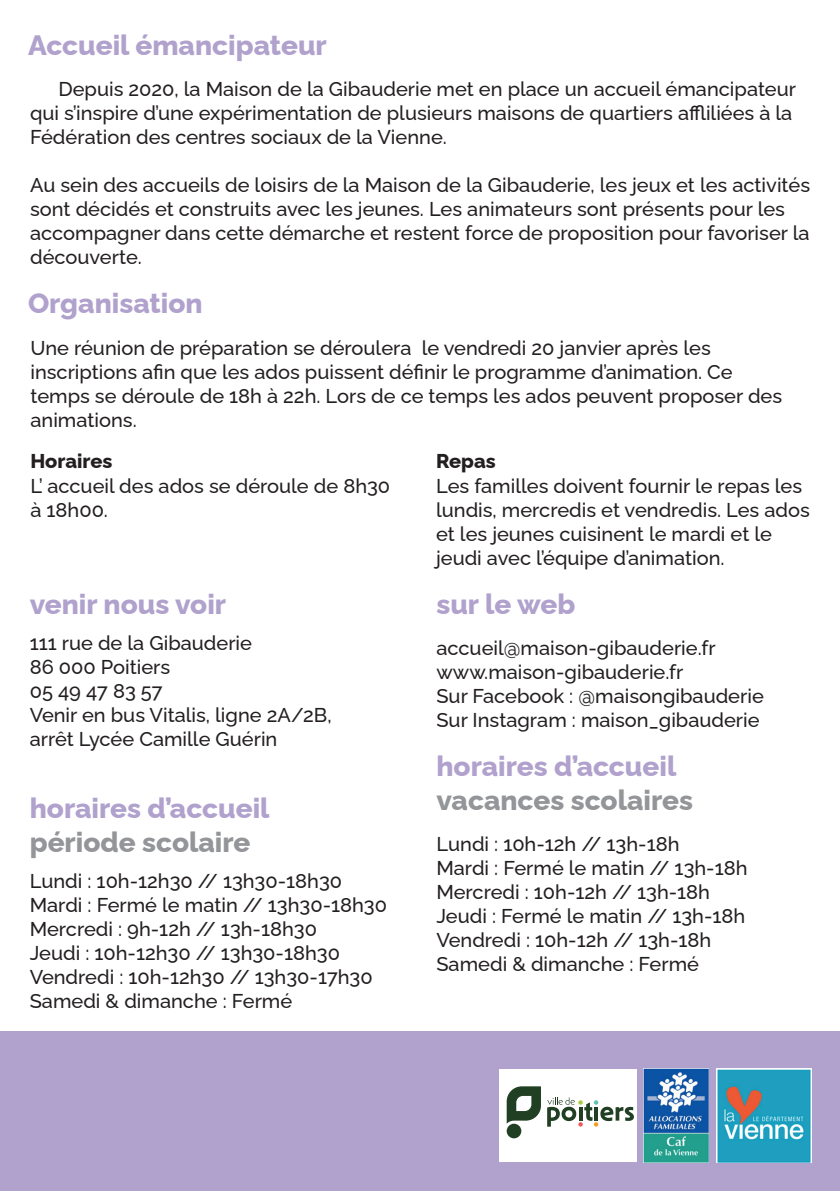
<style>
.page{position:relative;width:840px;height:1191px;background:#fff}
.page>*{position:absolute;margin:0;border:0;box-sizing:border-box;transform-origin:0 0}
.t1{font:800 28px "Raleway";color:#b0a1cd}
.t2{font:800 28px "Raleway";color:#939598}
.t3{font:500 20px/24px "Raleway";color:#231f20}
.t4{font:800 20px "Raleway";color:#231f20}
</style>
<div class="page">
<div style="left:0;top:1031px;width:839px;height:160px;background:#b0a1cd"></div>
<img style="left:716px;top:1068px;width:95px;height:94px">
<div style="left:499px;top:1069px;width:137px;height:92px;background:#fff"></div>
<div style="left:506px;top:1123px;width:15px;height:15px;background:#203f23;border-radius:50%"></div>
<svg style="left:506px;top:1086px;width:34px;height:37px"></svg>
<svg style="left:547px;top:1097px;width:86px;height:29px"></svg>
<img style="left:643px;top:1068px;width:64px;height:94px">
<h1 class="t1" style="left:28px;top:22px;width:300px">Accueil émancipateur</h1>
<p class="t3" style="left:30px;top:75px;width:767px;text-indent:28px">Depuis 2020, la Maison de la Gibauderie met en place un accueil émancipateur qui s’inspire d’une expérimentation de plusieurs maisons de quartiers affliliées à la<br>Fédération des centres sociaux de la Vienne.</p>
<p class="t3" style="left:30px;top:171px;width:781px">Au sein des accueils de loisirs de la Maison de la Gibauderie, les jeux et les activités sont décidés et construits avec les jeunes. Les animateurs sont présents pour les accompagner dans cette démarche et restent force de proposition pour favoriser la découverte.</p>
<h1 class="t1" style="left:28px;top:281px;width:176px">Organisation</h1>
<p class="t3" style="left:30px;top:334px;width:752px">Une réunion de préparation se déroulera le vendredi 20 janvier après les inscriptions afin que les ados puissent définir le programme d’animation. Ce temps se déroule de 18h à 22h. Lors de ce temps les ados peuvent proposer des animations.</p>
<p class="t4" style="left:30px;top:445px;width:83px">Horaires</p>
<p class="t3" style="left:30px;top:471px;width:361px">L’ accueil des ados se déroule de 8h30 à 18h00.</p>
<h1 class="t1" style="left:30px;top:581px;width:198px">venir nous voir</h1>
<p class="t4" style="left:436px;top:445px;width:61px">Repas</p>
<p class="t3" style="left:436px;top:471px;width:375px">Les familles doivent fournir le repas les lundis, mercredis et vendredis. Les ados et les jeunes cuisinent le mardi et le jeudi avec l’équipe d’animation.</p>
<h1 class="t1" style="left:436px;top:581px;width:140px">sur le web</h1>
<p class="t3" style="left:30px;top:628px;width:303px">111 rue de la Gibauderie<br>86 000 Poitiers<br>05 49 47 83 57<br>Venir en bus Vitalis, ligne 2A/2B, arrêt Lycée Camille Guérin</p>
<p class="t3" style="left:436px;top:634px;width:329px">accueil@maison-gibauderie.fr www.maison-gibauderie.fr<br>Sur Facebook : @maisongibauderie<br>Sur Instagram : maison_gibauderie</p>
<h1 class="t1" style="left:30px;top:786px;width:241px">horaires d’accueil</h1>
<h1 class="t2" style="left:30px;top:819px;width:222px">période scolaire</h1>
<p class="t3" style="left:30px;top:866px;width:358px">Lundi : 10h-12h30 // 13h30-18h30<br>Mardi : Fermé le matin // 13h30-18h30<br>Mercredi : 9h-12h // 13h-18h30<br>Jeudi : 10h-12h30 // 13h30-18h30<br>Vendredi : 10h-12h30 // 13h30-17h30<br>Samedi &amp; dimanche : Fermé</p>
<h1 class="t1" style="left:436px;top:744px;width:241px">horaires d’accueil</h1>
<h1 class="t2" style="left:436px;top:777px;width:258px">vacances scolaires</h1>
<p class="t3" style="left:436px;top:830px;width:312px">Lundi : 10h-12h // 13h-18h<br>Mardi : Fermé le matin // 13h-18h<br>Mercredi : 10h-12h // 13h-18h<br>Jeudi : Fermé le matin // 13h-18h<br>Vendredi : 10h-12h // 13h-18h<br>Samedi &amp; dimanche : Fermé</p>
</div>
